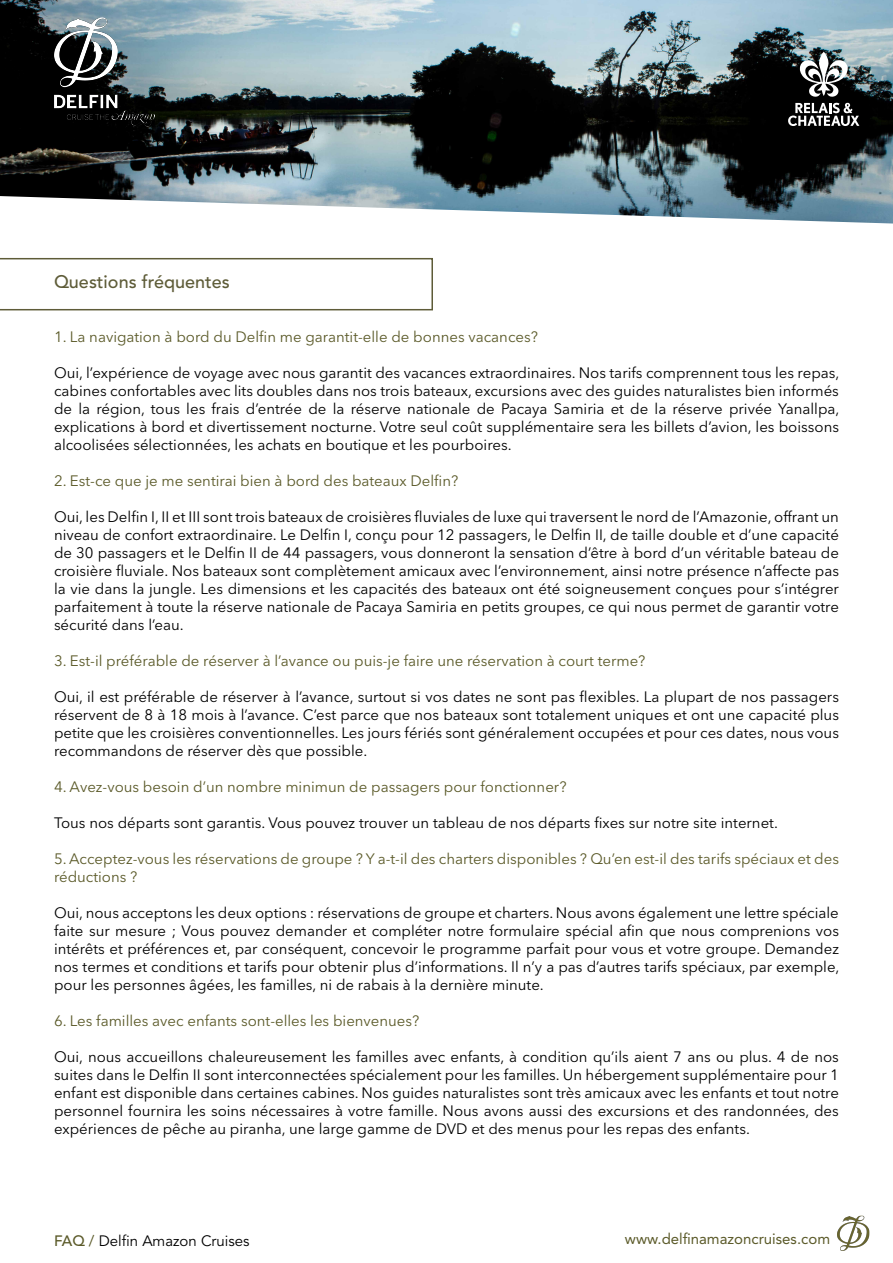
<style>
.page{position:relative;width:893px;height:1263px;background:#fff}
.page>*{position:absolute;margin:0;border:0;box-sizing:border-box;transform-origin:0 0}
.t1{font:500 18px "Avenir LT Std";color:#5e5c38}
.t2{font:15px/18px "Avenir Next LT Pro";color:#000;text-align:justify}
.t3{font:15px/18px "Avenir Next LT Pro";color:#5b5a29}
.t4{font:15px "Avenir LT Std";color:#5b5a29}
.t5{font:15px "Avenir LT Std";color:#000}
.s1{font-weight:500;color:#5b5a29}
.s2{color:#5b5a29}
</style>
<div class="page">
<img style="left:837px;top:1215px;width:33px;height:36px">
<svg style="left:0;top:258px;width:433px;height:52px"></svg>
<img style="left:0;top:0;width:893px;height:224px">
<img style="left:54px;top:17px;width:100px;height:110px">
<svg style="left:799px;top:52px;width:50px;height:45px"></svg>
<svg style="left:788px;top:103px;width:71px;height:23px"></svg>
<p class="t1" style="left:54px;top:271px;width:177px">Questions fréquentes</p>
<p class="t3" style="left:54px;top:328px;width:485px">1. La navigation à bord du Delfin me garantit-elle de bonnes vacances?</p>
<p class="t2" style="left:54px;top:364px;width:787px">Oui, l’expérience de voyage avec nous garantit des vacances extraordinaires. Nos tarifs comprennent tous les repas, cabines confortables avec lits doubles dans nos trois bateaux, excursions avec des guides naturalistes bien informés de la région, tous les frais d’entrée de la réserve nationale de Pacaya Samiria et de la réserve privée Yanallpa, explications à bord et divertissement nocturne. Votre seul coût supplémentaire sera les billets d’avion, les boissons alcoolisées sélectionnées, les achats en boutique et les pourboires.</p>
<p class="t3" style="left:54px;top:472px;width:406px">2. Est-ce que je me sentirai bien à bord des bateaux Delfin?</p>
<p class="t2" style="left:54px;top:508px;width:786px">Oui, les Delfin I, II et III sont trois bateaux de croisières fluviales de luxe qui traversent le nord de l’Amazonie, offrant un niveau de confort extraordinaire. Le Delfin I, conçu pour 12 passagers, le Delfin II, de taille double et d’une capacité de 30 passagers et le Delfin II de 44 passagers, vous donneront la sensation d’être à bord d’un véritable bateau de croisière fluviale. Nos bateaux sont complètement amicaux avec l’environnement, ainsi notre présence n’affecte pas la vie dans la jungle. Les dimensions et les capacités des bateaux ont été soigneusement conçues pour s’intégrer parfaitement à toute la réserve nationale de Pacaya Samiria en petits groupes, ce qui nous permet de garantir votre sécurité dans l’eau.</p>
<p class="t3" style="left:54px;top:652px;width:593px">3. Est-il préférable de réserver à l’avance ou puis-je faire une réservation à court terme?</p>
<p class="t2" style="left:54px;top:688px;width:786px">Oui, il est préférable de réserver à l’avance, surtout si vos dates ne sont pas flexibles. La plupart de nos passagers réservent de 8 à 18 mois à l’avance. C’est parce que nos bateaux sont totalement uniques et ont une capacité plus petite que les croisières conventionnelles. Les jours fériés sont généralement occupées et pour ces dates, nous vous recommandons de réserver dès que possible.</p>
<p class="t3" style="left:54px;top:778px;width:514px">4. Avez-vous besoin d’un nombre minimun de passagers pour fonctionner?</p>
<p class="t2" style="left:54px;top:814px;width:725px">Tous nos départs sont garantis. Vous pouvez trouver un tableau de nos départs fixes sur notre site internet.</p>
<p class="t3" style="left:54px;top:850px;width:786px">5. Acceptez-vous les réservations de groupe ? Y a-t-il des charters disponibles ? Qu’en est-il des tarifs spéciaux et des réductions ?</p>
<p class="t2" style="left:54px;top:904px;width:787px">Oui, nous acceptons les deux options : réservations de groupe et charters. Nous avons également une lettre spéciale faite sur mesure ; Vous pouvez demander et compléter notre formulaire spécial afin que nous comprenions vos intérêts et préférences et, par conséquent, concevoir le programme parfait pour vous et votre groupe. Demandez nos termes et conditions et tarifs pour obtenir plus d’informations. Il n’y a pas d’autres tarifs spéciaux, par exemple, pour les personnes âgées, les familles, ni de rabais à la dernière minute.</p>
<p class="t3" style="left:54px;top:1012px;width:367px">6. Les familles avec enfants sont-elles les bienvenues?</p>
<p class="t2" style="left:54px;top:1048px;width:786px">Oui, nous accueillons chaleureusement les familles avec enfants, à condition qu’ils aient 7 ans ou plus. 4 de nos suites dans le Delfin II sont interconnectées spécialement pour les familles. Un hébergement supplémentaire pour 1 enfant est disponible dans certaines cabines. Nos guides naturalistes sont très amicaux avec les enfants et tout notre personnel fournira les soins nécessaires à votre famille. Nous avons aussi des excursions et des randonnées, des expériences de pêche au piranha, une large gamme de DVD et des menus pour les repas des enfants.</p>
<p class="t5" style="left:54px;top:1232px;width:197px"><span class="s1">FAQ</span> <span class="s2">/</span> Delfin Amazon Cruises</p>
<p class="t4" style="left:625px;top:1230px;width:207px">www.delfinamazoncruises.com</p>
</div>
